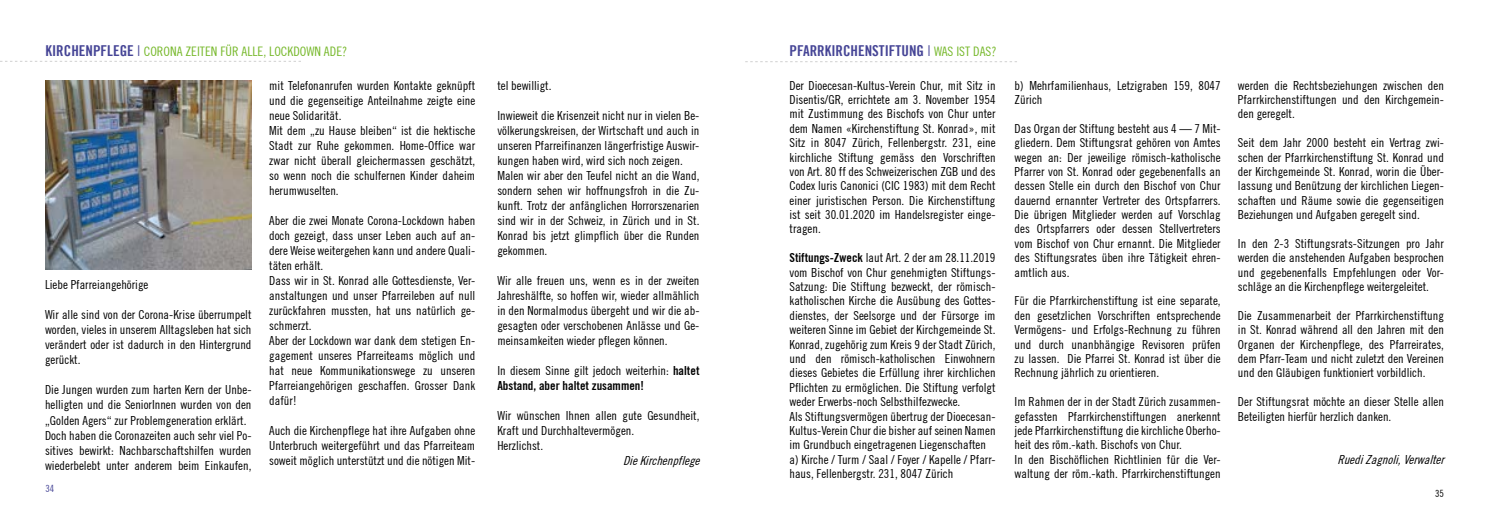
<style>
.page{position:relative;width:1489px;height:525px;background:#fff}
.page>*{position:absolute;margin:0;border:0;box-sizing:border-box;transform-origin:0 0}
.t1{font:15px "Trade Gothic Bold Cond Twenty";color:#464596}
.t2{font:condensed 13.12px "Trade Gothic No.18";color:#76b82a}
.t3{font:condensed 12.5px/14.4px "Trade Gothic No.18";color:#000;text-align:justify}
.t4{font:italic condensed 12.5px "Trade Gothic No.18";color:#000}
.t5{font:700 condensed 12.5px "Trade Gothic No.20";color:#000}
.t6{font:condensed 10px "Trade Gothic No.18";color:#464596}
.t7{font:condensed 10px "Trade Gothic No.18";color:#000}
.s1{font-family:"Trade Gothic Bold Cond Twenty";font-stretch:normal;font-size:15px;color:#464596}
.s2{font-size:15px;color:#464596}
.s3{font-family:"Trade Gothic No.20";font-weight:700}
.s4{font-family:"Trade Gothic No.18";font-stretch:condensed}
.s5{font-family:"Trade Gothic No.18";font-stretch:condensed;font-size:13.12px;color:#76b82a}
</style>
<div class="page">
<svg style="left:0;top:61px;width:301px;height:1px"></svg>
<img style="left:45px;top:81px;width:206px;height:189px">
<svg style="left:745px;top:61px;width:271px;height:1px"></svg>
<p class="t2" style="left:45px;top:43px;width:303px"><span class="s1">KIRCHENPFLEGE</span> <span class="s2">|</span> CORONA ZEITEN FÜR ALLE, LOCKDOWN ADE?</p>
<p class="t3" style="left:45px;top:277px;width:105px">Liebe Pfarreiangehörige</p>
<p class="t3" style="left:45px;top:307px;width:208px;line-height:15px">Wir alle sind von der Corona-Krise überrumpelt worden, vieles in unserem Alltagsleben hat sich verändert oder ist dadurch in den Hintergrund gerückt.</p>
<p class="t3" style="left:45px;top:382px;width:208px;line-height:15px;text-align:left">Die Jungen wurden zum harten Kern der Unbe&shy;helligten und die SeniorInnen wurden von den „Golden Agers“ zur Problemgeneration erklärt.<br>Doch haben die Coronazeiten auch sehr viel Po&shy;sitives bewirkt: Nachbarschaftshilfen wurden wiederbelebt unter anderem beim Einkaufen,</p>
<p class="t6" style="left:45px;top:482px;width:10px">34</p>
<p class="t3" style="left:269px;top:78px;width:207px;line-height:15px;text-align:left">mit Telefonanrufen wurden Kontakte geknüpft und die gegenseitige Anteilnahme zeigte eine neue Solidarität.<br>Mit dem „zu Hause bleiben“ ist die hektische Stadt zur Ruhe gekommen. Home-Office war zwar nicht überall gleichermassen geschätzt, so wenn noch die schulfernen Kinder daheim herumwuselten.</p>
<p class="t3" style="left:269px;top:213px;width:207px;line-height:15px;text-align:left">Aber die zwei Monate Corona-Lockdown haben doch gezeigt, dass unser Leben auch auf an&shy;dere Weise weitergehen kann und andere Quali&shy;täten erhält.<br>Dass wir in St. Konrad alle Gottesdienste, Ver&shy;anstaltungen und unser Pfarreileben auf null zurückfahren mussten, hat uns natürlich ge&shy;schmerzt.<br>Aber der Lockdown war dank dem stetigen En&shy;gagement unseres Pfarreiteams möglich und hat neue Kommunikationswege zu unseren Pfarreiangehörigen geschaffen. Grosser Dank dafür!</p>
<p class="t3" style="left:269px;top:423px;width:207px;line-height:15px">Auch die Kirchenpflege hat ihre Aufgaben ohne Unterbruch weitergeführt und das Pfarreiteam soweit möglich unterstützt und die nötigen Mit-</p>
<p class="t3" style="left:497px;top:78px;width:56px">tel bewilligt.</p>
<p class="t3" style="left:497px;top:108px;width:203px;line-height:15px;text-align:left">Inwieweit die Krisenzeit nicht nur in vielen Be&shy;völkerungskreisen, der Wirtschaft und auch in unseren Pfarreifinanzen längerfristige Auswir&shy;kungen haben wird, wird sich noch zeigen.<br>Malen wir aber den Teufel nicht an die Wand, sondern sehen wir hoffnungsfroh in die Zu&shy;kunft. Trotz der anfänglichen Horrorszenarien sind wir in der Schweiz, in Zürich und in St.<br>Konrad bis jetzt glimpflich über die Runden gekommen.</p>
<p class="t3" style="left:497px;top:273px;width:203px;line-height:15px">Wir alle freuen uns, wenn es in der zweiten Jahreshälfte, so hoffen wir, wieder allmählich in den Normalmodus übergeht und wir die ab&shy;gesagten oder verschobenen Anlässe und Ge&shy;meinsamkeiten wieder pflegen können.</p>
<p class="t3" style="left:497px;top:363px;width:203px">In diesem Sinne gilt jedoch weiterhin: <span class="s3">haltet</span></p>
<p class="t5" style="left:497px;top:378px;width:148px">Abstand, aber haltet zusammen!</p>
<p class="t3" style="left:497px;top:408px;width:203px;line-height:15px;text-align:left">Wir wünschen Ihnen allen gute Gesundheit,<br>Kraft und Durchhaltevermögen.<br>Herzlichst.</p>
<p class="t4" style="left:623px;top:453px;width:82px">DieKirchenpflege</p>
<p class="t1" style="left:789px;top:41px;width:208px">PFARRKIRCHENSTIFTUNG <span class="s4">|</span> <span class="s5">WAS IST DAS?</span></p>
<p class="t3" style="left:789px;top:78px;width:207px">Der Dioecesan-Kultus-Verein Chur, mit Sitz in Disentis/GR, errichtete am 3. November 1954 mit Zustimmung des Bischofs von Chur unter dem Namen «Kirchenstiftung St. Konrad», mit Sitz in 8047 Zürich, Fellenbergstr. 231, eine kirchliche Stiftung gemäss den Vorschriften von Art. 80 ff des Schweizerischen ZGB und des Codex luris Canonici (CIC 1983) mit dem Recht einer juristischen Person. Die Kirchenstiftung ist seit 30.01.2020 im Handelsregister einge&shy;tragen.</p>
<p class="t3" style="left:789px;top:250px;width:207px;text-align:left"><span class="s3">Stiftungs-Zweck</span> laut Art. 2 der am 28.11.2019 vom Bischof von Chur genehmigten Stiftungs-Satzung: Die Stiftung bezweckt, der römisch&shy;katholischen Kirche die Ausübung des Gottes&shy;dienstes, der Seelsorge und der Fürsorge im weiteren Sinne im Gebiet der Kirchgemeinde St.<br>Konrad, zugehörig zum Kreis 9 der Stadt Zürich, und den römisch-katholischen Einwohnern dieses Gebietes die Erfüllung ihrer kirchlichen Pflichten zu ermöglichen. Die Stiftung verfolgt weder Erwerbs-noch Selbsthilfezwecke.<br>Als Stiftungsvermögen übertrug der Dioecesan-Kultus-Verein Chur die bisher auf seinen Namen im Grundbuch eingetragenen Liegenschaften a) Kirche / Turm / Saal / Foyer / Kapelle / Pfarr&shy;haus, Fellenbergstr. 231, 8047 Zürich</p>
<p class="t3" style="left:1014px;top:78px;width:207px">b) Mehrfamilienhaus, Letzigraben 159, 8047<br>Zürich</p>
<p class="t3" style="left:1014px;top:121px;width:207px">Das Organ der Stiftung besteht aus 4 — 7 Mit&shy;gliedern. Dem Stiftungsrat gehören von Amtes wegen an: Der jeweilige römisch-katholische Pfarrer von St. Konrad oder gegebenenfalls an dessen Stelle ein durch den Bischof von Chur dauernd ernannter Vertreter des Ortspfarrers.<br>Die übrigen Mitglieder werden auf Vorschlag des Ortspfarrers oder dessen Stellvertreters vom Bischof von Chur ernannt. Die Mitglieder des Stiftungsrates üben ihre Tätigkeit ehren&shy;amtlich aus.</p>
<p class="t3" style="left:1014px;top:293px;width:207px">Für die Pfarrkirchenstiftung ist eine separate, den gesetzlichen Vorschriften entsprechende Vermögens- und Erfolgs-Rechnung zu führen und durch unanbhängige Revisoren prüfen zu lassen. Die Pfarrei St. Konrad ist über die Rechnung jährlich zu orientieren.</p>
<p class="t3" style="left:1014px;top:394px;width:207px;text-align:left">Im Rahmen der in der Stadt Zürich zusammen&shy;gefassten Pfarrkirchenstiftungen anerkennt jede Pfarrkirchenstiftung die kirchliche Oberho&shy;heit des röm.-kath. Bischofs von Chur.<br>In den Bischöflichen Richtlinien für die Ver&shy;waltung der röm.-kath. Pfarrkirchenstiftungen</p>
<p class="t3" style="left:1237px;top:78px;width:207px">werden die Rechtsbeziehungen zwischen den Pfarrkirchenstiftungen und den Kirchgemein&shy;den geregelt.</p>
<p class="t3" style="left:1237px;top:135px;width:207px">Seit dem Jahr 2000 besteht ein Vertrag zwi&shy;schen der Pfarrkirchenstiftung St. Konrad und der Kirchgemeinde St. Konrad, worin die Über&shy;lassung und Benützung der kirchlichen Liegen&shy;schaften und Räume sowie die gegenseitigen Beziehungen und Aufgaben geregelt sind.</p>
<p class="t3" style="left:1237px;top:236px;width:207px">In den 2-3 Stiftungsrats-Sitzungen pro Jahr werden die anstehenden Aufgaben besprochen und gegebenenfalls Empfehlungen oder Vor&shy;schläge an die Kirchenpflege weitergeleitet.</p>
<p class="t3" style="left:1237px;top:308px;width:207px">Die Zusammenarbeit der Pfarrkirchenstiftung in St. Konrad während all den Jahren mit den Organen der Kirchenpflege, des Pfarreirates, dem Pfarr-Team und nicht zuletzt den Vereinen und den Gläubigen funktioniert vorbildlich.</p>
<p class="t3" style="left:1237px;top:394px;width:207px">Der Stiftungsrat möchte an dieser Stelle allen<br>Beteiligten hierfür herzlich danken.</p>
<p class="t4" style="left:1337px;top:451px;width:112px">RuediZagnoli,Verwalter</p>
<p class="t7" style="left:1434px;top:487px;width:10px">35</p>
</div>
